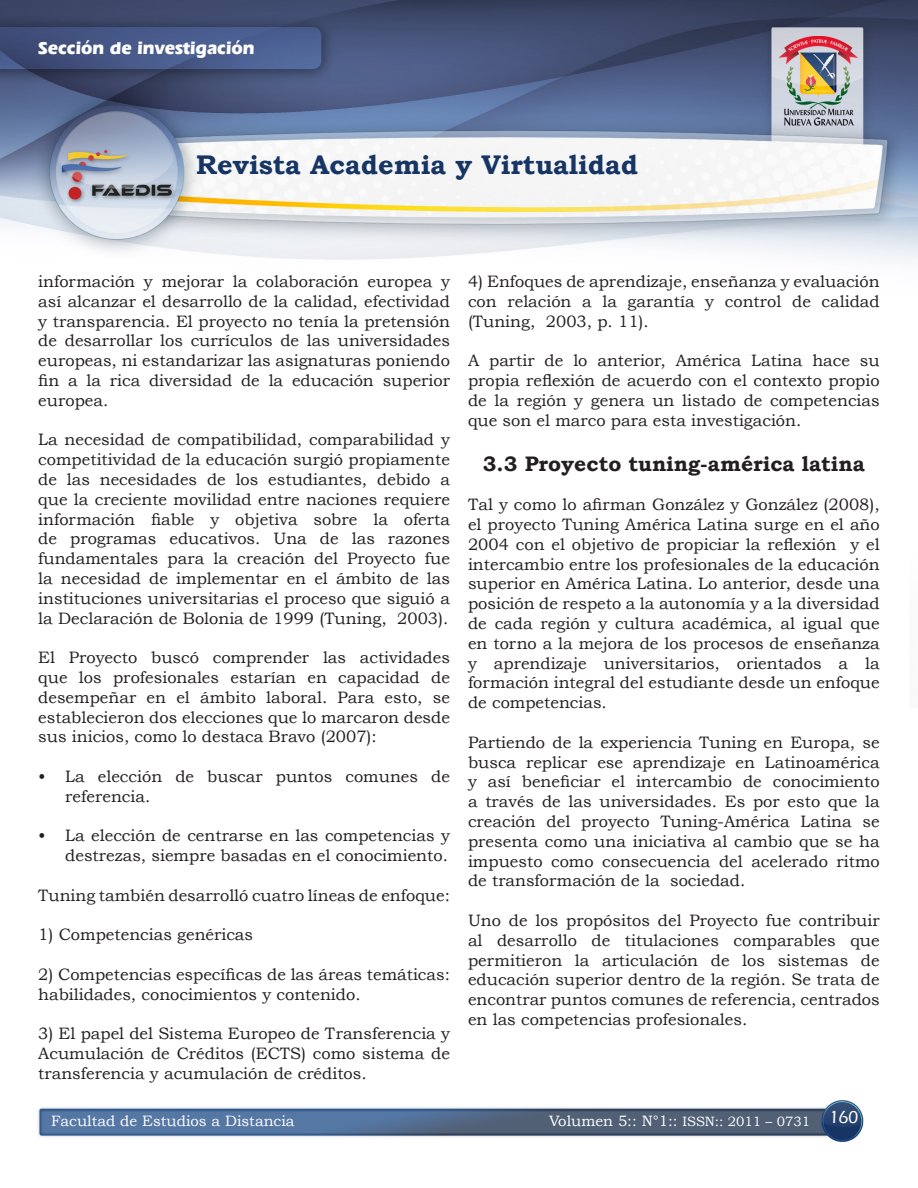
<style>
.page{position:relative;width:918px;height:1188px;background:#fff}
.page>*{position:absolute;margin:0;border:0;box-sizing:border-box;transform-origin:0 0}
.t1{font:700 27px "Bookman Old Style";color:#163564}
.Sub_titulos{font:700 21px "Bookman Old Style";color:#231f20}
.t2{font:700 18px "Eras IT Cby BT";color:#fff}
.t3{font:500 18px "Eras ITC";color:#fff}
.Contenidos_Español{font:16.5px/19.8px "Bookman Old Style";color:#231f20;text-align:justify}
.t4{font:15px "Bookman Old Style";color:#fff}
.s1{font-size:13.5px}
</style>
<div class="page">
<img style="left:0;top:0;width:918px;height:1142px">
<p class="t2" style="left:38px;top:37px;width:218px">Sección de investigación</p>
<h1 class="t1" style="left:196px;top:149px;width:443px">Revista Academia y Virtualidad</h1>
<p class="Contenidos_Español" style="left:38px;top:271px;width:413px">información y mejorar la colaboración europea y así alcanzar el desarrollo de la calidad, efectividad y transparencia. El proyecto no tenía la pretensión de desarrollar los currículos de las universidades europeas, ni estandarizar las asignaturas poniendo fin a la rica diversidad de la educación superior europea.</p>
<p class="Contenidos_Español" style="left:38px;top:430px;width:413px">La necesidad de compatibilidad, comparabilidad y competitividad de la educación surgió propiamente de las necesidades de los estudiantes, debido a que la creciente movilidad entre naciones requiere información fiable y objetiva sobre la oferta de programas educativos. Una de las razones fundamentales para la creación del Proyecto fue la necesidad de implementar en el ámbito de las instituciones universitarias el proceso que siguió a la Declaración de Bolonia de 1999 (Tuning, 2003).</p>
<p class="Contenidos_Español" style="left:38px;top:648px;width:413px">El Proyecto buscó comprender las actividades que los profesionales estarían en capacidad de desempeñar en el ámbito laboral. Para esto, se establecieron dos elecciones que lo marcaron desde sus inicios, como lo destaca Bravo (2007):</p>
<p class="Contenidos_Español" style="left:65px;top:766px;width:386px;text-indent:-27px">• La elección de buscar puntos comunes de referencia.</p>
<p class="Contenidos_Español" style="left:38px;top:826px;width:413px;text-align:right">• La elección de centrarse en las competencias y destrezas, siempre basadas en el conocimiento.</p>
<p class="Contenidos_Español" style="left:38px;top:885px;width:413px">Tuning también desarrolló cuatro líneas de enfoque:</p>
<p class="Contenidos_Español" style="left:38px;top:925px;width:216px">1) Competencias genéricas</p>
<p class="Contenidos_Español" style="left:38px;top:964px;width:413px">2) Competencias específicas de las áreas temáticas: habilidades, conocimientos y contenido.</p>
<p class="Contenidos_Español" style="left:38px;top:1024px;width:413px">3) El papel del Sistema Europeo de Transferencia y Acumulación de Créditos (ECTS) como sistema de transferencia y acumulación de créditos.</p>
<p class="Contenidos_Español" style="left:468px;top:271px;width:413px">4) Enfoques de aprendizaje, enseñanza y evaluación con relación a la garantía y control de calidad (Tuning, 2003, p. 11).</p>
<p class="Contenidos_Español" style="left:468px;top:351px;width:413px">A partir de lo anterior, América Latina hace su propia reflexión de acuerdo con el contexto propio de la región y genera un listado de competencias que son el marco para esta investigación.</p>
<p class="Sub_titulos" style="left:483px;top:451px;width:384px">3.3 Proyecto tuning-américa latina</p>
<p class="Contenidos_Español" style="left:468px;top:495px;width:413px">Tal y como lo afirman González y González (2008), el proyecto Tuning América Latina surge en el año 2004 con el objetivo de propiciar la reflexión y el intercambio entre los profesionales de la educación superior en América Latina. Lo anterior, desde una posición de respeto a la autonomía y a la diversidad de cada región y cultura académica, al igual que en torno a la mejora de los procesos de enseñanza y aprendizaje universitarios, orientados a la formación integral del estudiante desde un enfoque de competencias.</p>
<p class="Contenidos_Español" style="left:468px;top:732px;width:413px">Partiendo de la experiencia Tuning en Europa, se busca replicar ese aprendizaje en Latinoamérica y así beneficiar el intercambio de conocimiento a través de las universidades. Es por esto que la creación del proyecto Tuning-América Latina se presenta como una iniciativa al cambio que se ha impuesto como consecuencia del acelerado ritmo de transformación de la sociedad.</p>
<p class="Contenidos_Español" style="left:468px;top:910px;width:413px">Uno de los propósitos del Proyecto fue contribuir al desarrollo de titulaciones comparables que permitieron la articulación de los sistemas de educación superior dentro de la región. Se trata de encontrar puntos comunes de referencia, centrados en las competencias profesionales.</p>
<p class="t4" style="left:51px;top:1113px;width:245px">Facultad de Estudios a Distancia</p>
<p class="t4" style="left:549px;top:1113px;width:263px">Volumen 5:: N°1:: <span class="s1">ISSN:: 2011 – 0731</span></p>
<p class="t3" style="left:829px;top:1107px;width:31px">160</p>
</div>
